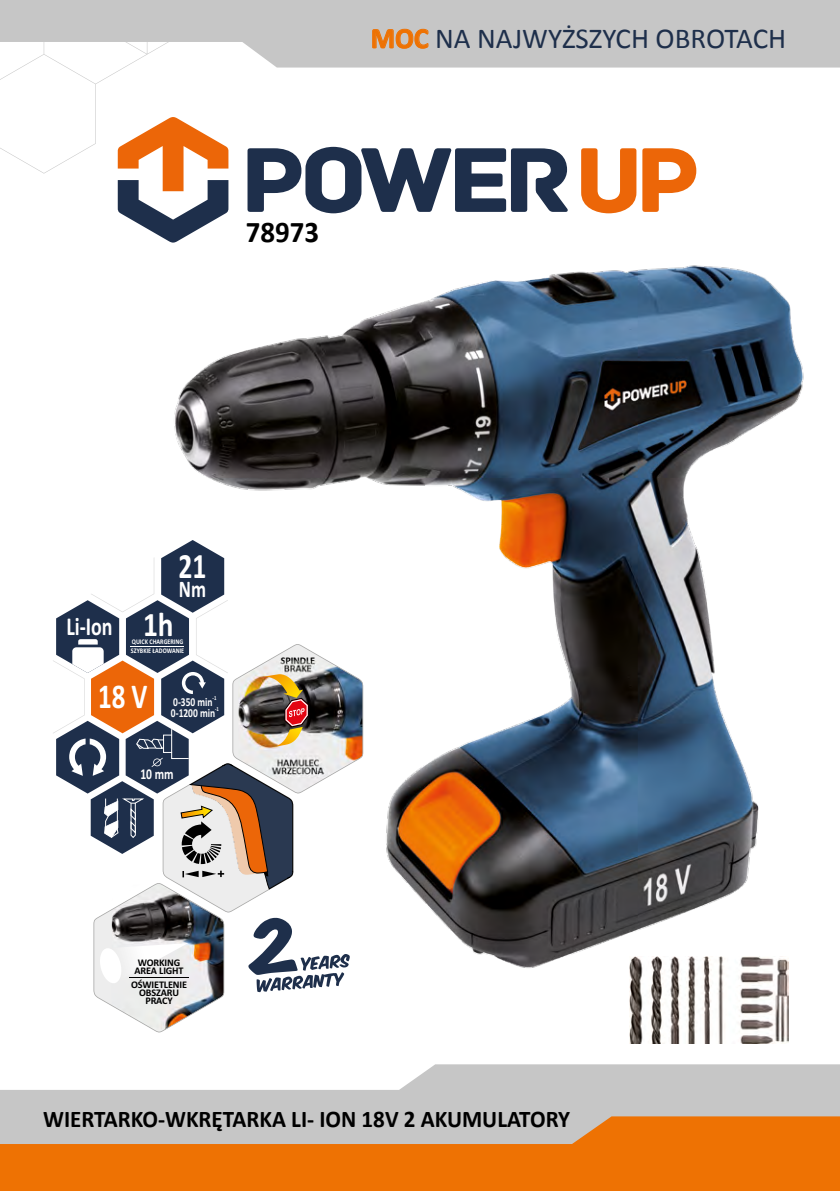
<style>
.page{position:relative;width:840px;height:1191px;background:#fff}
.page>*{position:absolute;margin:0;border:0;box-sizing:border-box;transform-origin:0 0}
.t1{font:700 35.8px "Calibri";color:#fff;scale:.77 1}
.t2{font:700 35px "Calibri";color:#fff;scale:.77 1}
.t3{font:700 34.2px "Calibri";color:#fff;scale:.86 1}
.t4{font:700 30.2px "Calibri";color:#000;scale:.96 1}
.t5{font:29px "Calibri";color:#1e2f4b}
.t6{font:700 25.8px "Calibri";color:#fff;scale:.77 1}
.t7{font:700 24px "Calibri";color:#000;scale:.96 1}
.t8{font:700 24px "Calibri";color:#fff;scale:.77 1}
.t9{font:700 15px "Calibri";color:#fff;scale:.77 1}
.t10{font:700 12.2px "Calibri";color:#fff;scale:.78 1}
.t11{font:700 10.2px/7.8px "Calibri";letter-spacing:-.015em;color:#000;text-align:center}
.t12{font:700 7px "Calibri";color:#fff;scale:.86 1}
.t13{font:700 6px "Calibri";color:#fff;scale:.78 1}
.s1{font-weight:700;color:#ee7203}
</style>
<div class="page">
<div style="left:0;top:0;width:839px;height:68px;background:#c6c6c6"></div>
<svg style="left:0;top:1064px;width:839px;height:52px;fill:#c6c6c6"></svg>
<svg style="left:0;top:1116px;width:839px;height:75px;background:#e38836"></svg>
<svg style="left:247px;top:147px;width:321px;height:66px"></svg>
<svg style="left:581px;top:148px;width:115px;height:65px"></svg>
<svg style="left:0;top:28px;width:228px;height:204px"></svg>
<svg style="left:372px;top:29px;width:56px;height:20px"></svg>
<svg style="left:53px;top:594px;width:289px;height:438px"></svg>
<img style="left:146px;top:232px;width:658px;height:746px">
<img style="left:629px;top:956px;width:159px;height:87px">
<h3 class="t5" style="left:370px;top:20px;width:417px"><span class="s1">MOC</span> NA NAJWYŻSZYCH OBROTACH</h3>
<h3 class="t4" style="left:246px;top:213px;width:78px">78973</h3>
<h3 class="t6" style="left:66px;top:609px;width:61px">Li-Ion</h3>
<h1 class="t1" style="left:178px;top:543px;width:38px">21</h1>
<h3 class="t8" style="left:179px;top:574px;width:37px">Nm</h3>
<h3 class="t3" style="left:143px;top:603px;width:37px">1h</h3>
<p class="t12" style="left:131px;top:646px;width:63px">SZYBKIE ŁADOWANIE</p>
<p class="t12" style="left:132px;top:637px;width:61px">QUICK CHARGERING</p>
<h2 class="t2" style="left:98px;top:674px;width:66px">18 V</h2>
<p class="t13" style="left:212px;top:694px;width:6px">-1</p>
<p class="t10" style="left:173px;top:694px;width:52px">0-350 min</p>
<p class="t13" style="left:215px;top:705px;width:6px">-1</p>
<p class="t10" style="left:171px;top:705px;width:58px">0-1200 min</p>
<h3 class="t9" style="left:140px;top:764px;width:45px">10 mm</h3>
<p class="t11" style="left:281px;top:657px;width:36px">SPINDLE</p>
<p class="t11" style="left:134px;top:958px;width:50px">WORKING<br>AREA LIGHT</p>
<p class="t11" style="left:131px;top:980px;width:57px">OŚWIETLENIE<br>OBSZARU<br>PRACY</p>
<h3 class="t7" style="left:43px;top:1103px;width:550px">WIERTARKO-WKRĘTARKA LI- ION 18V 2 AKUMULATORY</h3>
</div>
